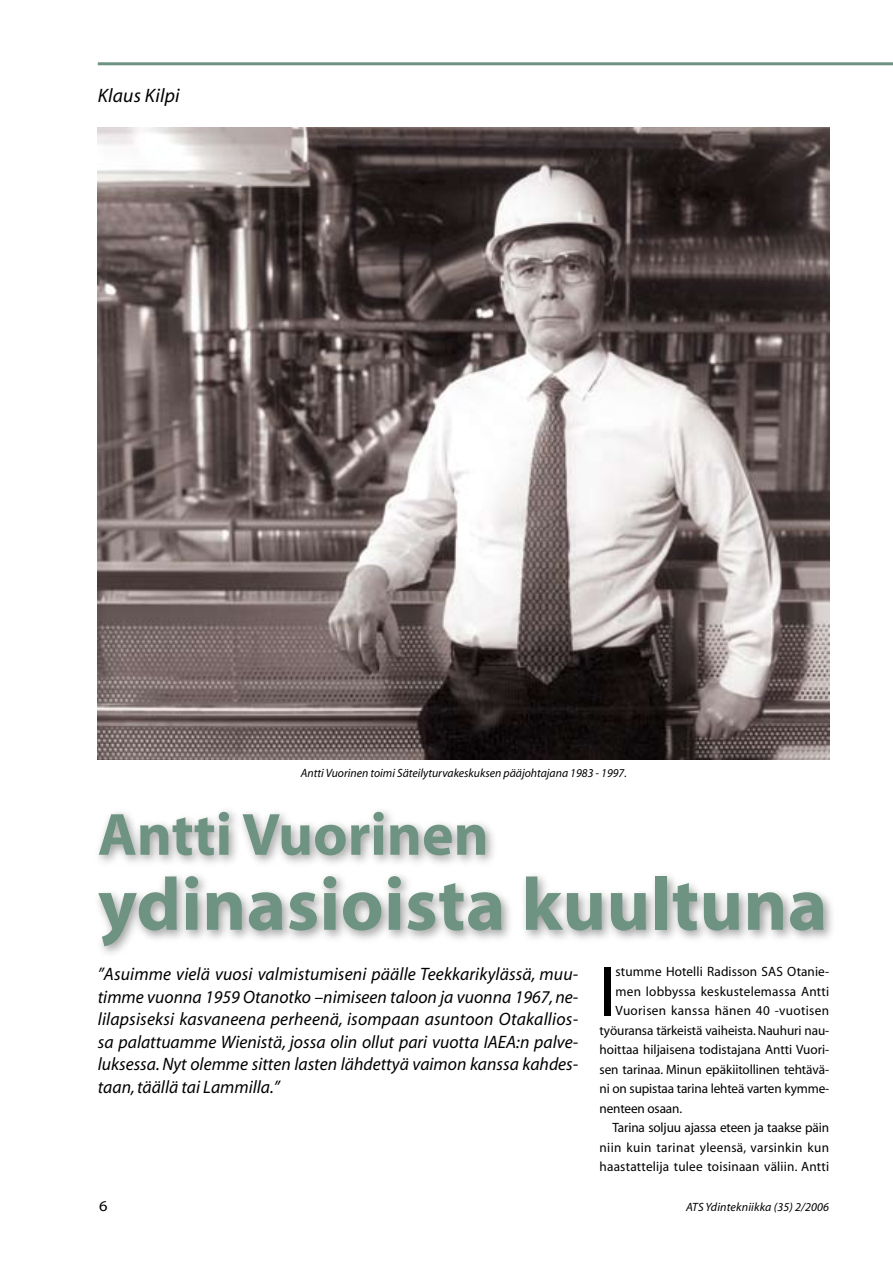
<style>
.page{position:relative;width:893px;height:1263px;background:#fff}
.page>*{position:absolute;margin:0;border:0;box-sizing:border-box;transform-origin:0 0}
.t1{font:700 75px "Myriad";letter-spacing:.005em;color:#6e9382}
.t2{font:71.4px "Myriad";color:#000}
.t3{font:700 60px "Myriad";color:#6e9382}
.t4{font:italic 19.5px "Myriad";letter-spacing:.01em;color:#000}
.t5{font:italic 18px/22.5px "Myriad";color:#000;text-align:justify}
.t6{font:13.5px "Myriad";color:#000}
.t7{font:13.5px "Myriad";letter-spacing:.025em;color:#000}
.t8{font:13.5px "Myriad";letter-spacing:.02em;color:#000}
.t9{font:italic 12px "Myriad";color:#000}
</style>
<div class="page">
<div style="left:92px;top:804px;width:745px;height:155px;background:#000;opacity:.4"></div>
<hr style="left:98px;top:62px;width:795px;height:3px;background:#6e9382">
<img style="left:98px;top:128px;width:731px;height:632px">
<p class="t4" style="left:98px;top:85px;width:83px">Klaus Kilpi</p>
<p class="t9" style="left:301px;top:767px;width:328px">Antti Vuorinen toimi Säteilyturvakeskuksen pääjohtajana 1983 - 1997.</p>
<h3 class="t3" style="left:98px;top:804px;width:392px">Antti Vuorinen</h3>
<h1 class="t1" style="left:98px;top:866px;width:731px">ydinasioista kuultuna</h1>
<p class="t5" style="left:98px;top:964px;width:482px">”Asuimme vielä vuosi valmistumiseni päälle Teekkarikylässä, muu&shy;timme vuonna 1959 Otanotko –nimiseen taloon ja vuonna 1967, ne&shy;lilapsiseksi kasvaneena perheenä, isompaan asuntoon Otakallios&shy;sa palattuamme Wienistä, jossa olin ollut pari vuotta IAEA:n palve&shy;luksessa. Nyt olemme sitten lasten lähdettyä vaimon kanssa kahdes&shy;taan, täällä tai Lammilla.”</p>
<h2 class="t2" style="left:600px;top:956px;width:18px">I</h2>
<p class="t6" style="left:616px;top:965px;width:215px">stumme Hotelli Radisson SAS Otanie-</p>
<p class="t8" style="left:616px;top:984px;width:215px">men lobbyssa keskustelemassa Antti</p>
<p class="t7" style="left:616px;top:1004px;width:215px">Vuorisen kanssa hänen 40 -vuotisen</p>
<p class="t6" style="left:600px;top:1023px;width:231px">työuransa tärkeistä vaiheista. Nauhuri nau-</p>
<p class="t6" style="left:600px;top:1043px;width:231px">hoittaa hiljaisena todistajana Antti Vuori-</p>
<p class="t6" style="left:600px;top:1062px;width:231px">sen tarinaa. Minun epäkiitollinen tehtävä-</p>
<p class="t6" style="left:600px;top:1082px;width:231px">ni on supistaa tarina lehteä varten kymme-</p>
<p class="t6" style="left:600px;top:1101px;width:84px">nenteen osaan.</p>
<p class="t6" style="left:612px;top:1121px;width:218px">Tarina soljuu ajassa eteen ja taakse päin</p>
<p class="t7" style="left:600px;top:1140px;width:231px">niin kuin tarinat yleensä, varsinkin kun</p>
<p class="t6" style="left:600px;top:1160px;width:231px">haastattelija tulee toisinaan väliin. Antti</p>
<p class="t9" style="left:686px;top:1201px;width:145px">ATS Ydintekniikka (35) 2/2006</p>
</div>
